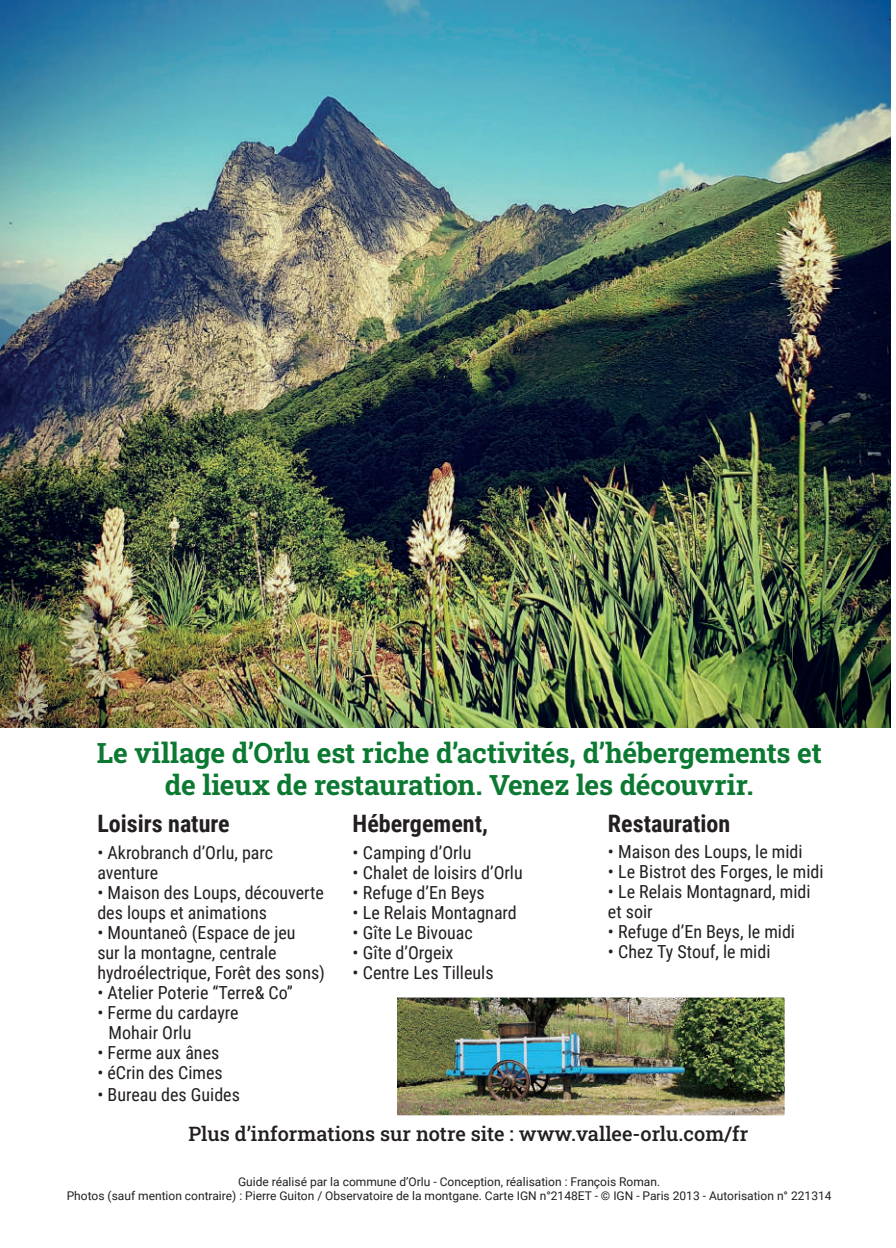
<style>
.page{position:relative;width:896px;height:1248px;background:#fff}
.page>*{position:absolute;margin:0;border:0;box-sizing:border-box;transform-origin:0 0}
.t1{font:700 28px/32px "Roboto Slab";letter-spacing:-.01em;color:#0b7931;text-align:center}
.t2{font:700 24px "Roboto Condensed";color:#231f20}
.t3{font:500 20px "Roboto Slab";color:#231f20}
.t4{font:18px/20px "Roboto Condensed";color:#231f20}
.t5{font:12px/14.4px "Roboto";color:#231f20;text-align:center}
</style>
<div class="page">
<img style="left:0;top:0;width:890px;height:727px">
<img style="left:398px;top:998px;width:385px;height:116px">
<div style="left:384px;top:995px;width:402px;height:122px;border:2px solid #fff"></div>
<h1 class="t1" style="left:97px;top:736px;width:726px">Le village d’Orlu est riche d’activités, d’hébergements et de lieux de restauration. Venez les découvrir.</h1>
<h2 class="t2" style="left:97px;top:806px;width:134px">Loisirs nature</h2>
<p class="t4" style="left:97px;top:842px;width:177px">• Akrobranch d’Orlu, parc aventure</p>
<p class="t4" style="left:97px;top:882px;width:228px">• Maison des Loups, découverte des loups et animations</p>
<p class="t4" style="left:97px;top:922px;width:229px">• Mountaneô (Espace de jeu<br>sur la montagne, centrale hydroélectrique, Forêt des sons)</p>
<p class="t4" style="left:97px;top:982px;width:197px">• Atelier Poterie “Terre&amp; Co”</p>
<p class="t4" style="left:109px;top:1002px;width:132px;text-indent:-11px">• Ferme du cardayre<br>Mohair Orlu</p>
<p class="t4" style="left:97px;top:1042px;width:123px">• Ferme aux ânes</p>
<p class="t4" style="left:97px;top:1062px;width:127px">• éCrin des Cimes</p>
<p class="t4" style="left:97px;top:1083px;width:144px">• Bureau des Guides</p>
<h2 class="t2" style="left:353px;top:806px;width:137px">Hébergement,</h2>
<p class="t4" style="left:353px;top:842px;width:120px">• Camping d’Orlu</p>
<p class="t4" style="left:353px;top:862px;width:172px">• Chalet de loisirs d’Orlu</p>
<p class="t4" style="left:353px;top:882px;width:134px">• Refuge d’En Beys</p>
<p class="t4" style="left:353px;top:902px;width:166px">• Le Relais Montagnard</p>
<p class="t4" style="left:353px;top:922px;width:122px">• Gîte Le Bivouac</p>
<p class="t4" style="left:353px;top:942px;width:102px">• Gîte d’Orgeix</p>
<p class="t4" style="left:353px;top:962px;width:142px">• Centre Les Tilleuls</p>
<h2 class="t2" style="left:608px;top:806px;width:124px">Restauration</h2>
<p class="t4" style="left:608px;top:841px;width:196px">• Maison des Loups, le midi</p>
<p class="t4" style="left:608px;top:861px;width:217px">• Le Bistrot des Forges, le midi</p>
<p class="t4" style="left:608px;top:881px;width:204px">• Le Relais Montagnard, midi et soir</p>
<p class="t4" style="left:608px;top:921px;width:189px">• Refuge d’En Beys, le midi</p>
<p class="t4" style="left:608px;top:941px;width:164px">• Chez Ty Stouf, le midi</p>
<p class="t3" style="left:188px;top:1120px;width:561px">Plus d’informations sur notre site : www.vallee-orlu.com/fr</p>
<p class="t5" style="left:67px;top:1173px;width:766px">Guide réalisé par la commune d’Orlu - Conception, réalisation : François Roman.<br>Photos (sauf mention contraire) : Pierre Guiton / Observatoire de la montgane. Carte IGN n°2148ET - © IGN - Paris 2013 - Autorisation n° 221314</p>
</div>
